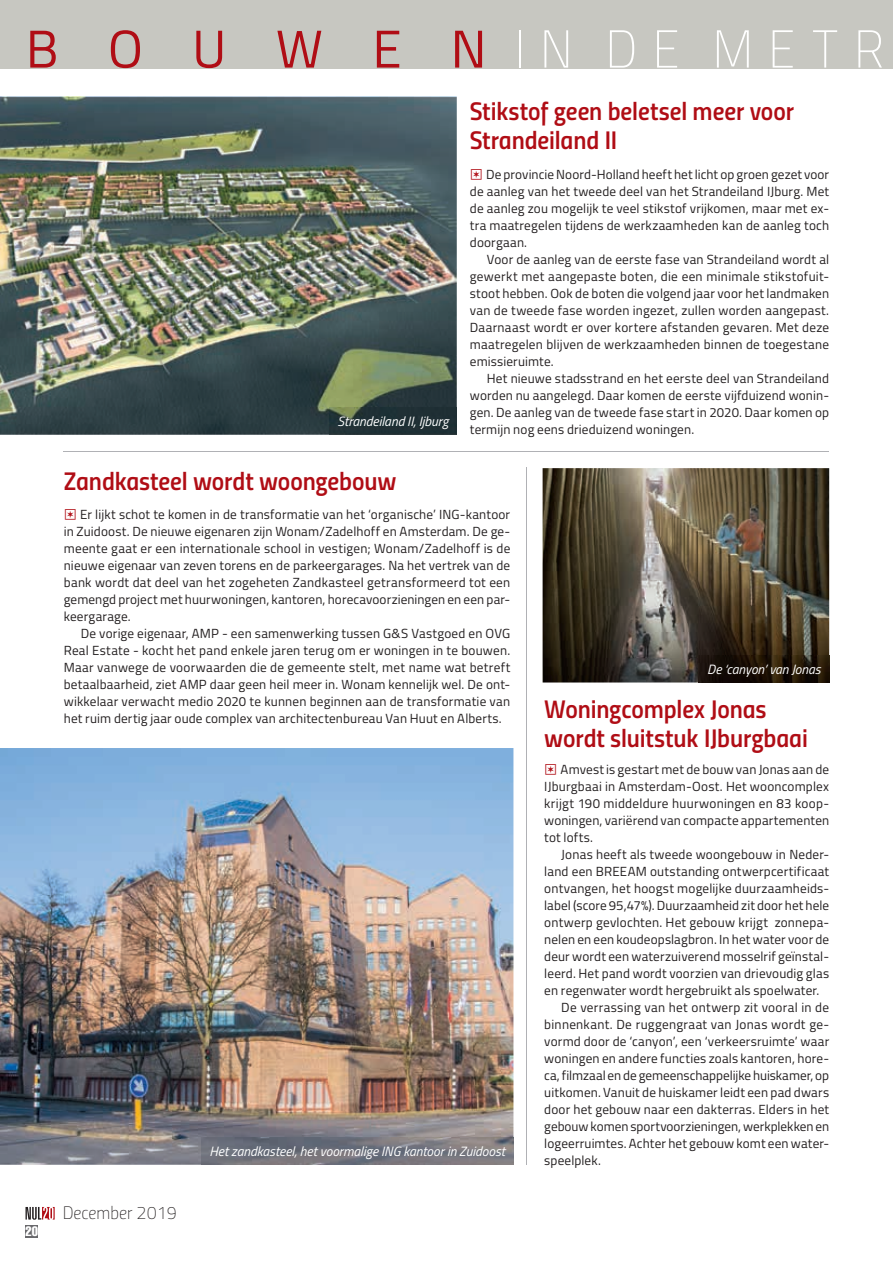
<style>
.page{position:relative;width:893px;height:1263px;background:#fff}
.page>*{position:absolute;margin:0;border:0;box-sizing:border-box;transform-origin:0 0}
.t1{font:53.25px "Titillium Thin Upright";letter-spacing:.28em;color:#fff}
.t2{font:25.65px/29px "Titillium Semibold Upright";letter-spacing:-.005em;color:#b00d15}
.t3{font:18px "Titillium Thin Upright";color:#231f20}
.t4{font:italic 13.5px "Titillium";letter-spacing:-.005em;color:#fff}
.t5{font:extra-condensed 13.5px "Helvetica";color:#fff}
.t6{font:13.2px/17px "Titillium";letter-spacing:.01em;color:#231f20;text-align:justify}
.s1{font-family:"Titillium";color:#b00d15}
.s2{font-family:"Button Bonus Square Positive";color:#b00d15}
</style>
<div class="page">
<div style="left:0;top:0;width:893px;height:69px;background:#c7c7c1"></div>
<svg style="left:26px;top:1207px;width:29px;height:13px"></svg>
<div style="left:26px;top:1225px;width:12px;height:12px;background:#69696c"></div>
<hr style="left:526px;top:468px;width:1px;height:697px;background:#b0b1b5">
<img style="left:0;top:96px;width:457px;height:339px">
<img style="left:543px;top:468px;width:286px;height:214px">
<hr style="left:64px;top:451px;width:765px;height:1px;background:#b0b1b5">
<img style="left:0;top:748px;width:513px;height:417px">
<img style="left:201px;top:1137px;width:312px;height:28px">
<img style="left:329px;top:408px;width:128px;height:27px">
<img style="left:699px;top:655px;width:130px;height:27px">
<h1 class="t1" style="left:26px;top:11px;width:860px"><span class="s1">B O U W E N</span> IN DE METR</h1>
<p class="t4" style="left:338px;top:412px;width:112px">Strandeiland II, Ijburg</p>
<h2 class="t2" style="left:470px;top:95px;width:326px">Stikstof geen beletsel meer voor<br>Strandeiland II</h2>
<p class="t6" style="left:470px;top:165px;width:361px"><span class="s2">[</span> De provincie Noord-Holland heeft het licht op groen gezet voor de aanleg van het tweede deel van het Strandeiland IJburg. Met de aanleg zou mogelijk te veel stikstof vrijkomen, maar met ex&shy;tra maatregelen tijdens de werkzaamheden kan de aanleg toch doorgaan.</p>
<p class="t6" style="left:470px;top:250px;width:361px;text-indent:17px">Voor de aanleg van de eerste fase van Strandeiland wordt al gewerkt met aangepaste boten, die een minimale stikstofuit&shy;stoot hebben. Ook de boten die volgend jaar voor het landmaken van de tweede fase worden ingezet, zullen worden aangepast.<br>Daarnaast wordt er over kortere afstanden gevaren. Met deze maatregelen blijven de werkzaamheden binnen de toegestane emissieruimte.</p>
<p class="t6" style="left:470px;top:369px;width:361px;text-indent:17px">Het nieuwe stadsstrand en het eerste deel van Strandeiland worden nu aangelegd. Daar komen de eerste vijfduizend wonin&shy;gen. De aanleg van de tweede fase start in 2020. Daar komen op termijn nog eens drieduizend woningen.</p>
<h2 class="t2" style="left:64px;top:465px;width:334px">Zandkasteel wordt woongebouw</h2>
<p class="t6" style="left:64px;top:505px;width:448px"><span class="s2">[</span> Er lijkt schot te komen in de transformatie van het ‘organische’ ING-kantoor in Zuidoost. De nieuwe eigenaren zijn Wonam/Zadelhoff en Amsterdam. De ge&shy;meente gaat er een internationale school in vestigen; Wonam/Zadelhoff is de nieuwe eigenaar van zeven torens en de parkeergarages. Na het vertrek van de bank wordt dat deel van het zogeheten Zandkasteel getransformeerd tot een gemengd project met huurwoningen, kantoren, horecavoorzieningen en een par&shy;keergarage.</p>
<p class="t6" style="left:64px;top:624px;width:448px;text-indent:17px">De vorige eigenaar, AMP - een samenwerking tussen G&amp;S Vastgoed en OVG Real Estate - kocht het pand enkele jaren terug om er woningen in te bouwen.<br>Maar vanwege de voorwaarden die de gemeente stelt, met name wat betreft betaalbaarheid, ziet AMP daar geen heil meer in. Wonam kennelijk wel. De ont&shy;wikkelaar verwacht medio 2020 te kunnen beginnen aan de transformatie van het ruim dertig jaar oude complex van architectenbureau Van Huut en Alberts.</p>
<p class="t5" style="left:26px;top:1222px;width:14px">20</p>
<h3 class="t3" style="left:63px;top:1200px;width:116px">December 2019</h3>
<p class="t4" style="left:210px;top:1141px;width:297px">Het zandkasteel, het voormalige ING kantoor in Zuidoost</p>
<p class="t4" style="left:707px;top:659px;width:115px">De ‘canyon’ van Jonas</p>
<h2 class="t2" style="left:544px;top:692px;width:265px">Woningcomplex Jonas wordt sluitstuk IJburgbaai</h2>
<p class="t6" style="left:544px;top:760px;width:286px"><span class="s2">[</span> Amvest is gestart met de bouw van Jonas aan de IJburgbaai in Amsterdam-Oost. Het wooncomplex krijgt 190 middeldure huurwoningen en 83 koop&shy;woningen, variërend van compacte appartementen tot lofts.</p>
<p class="t6" style="left:561px;top:845px;width:269px">Jonas heeft als tweede woongebouw in Neder-</p>
<p class="t6" style="left:544px;top:862px;width:286px">land een BREEAM outstanding ontwerpcertificaat</p>
<p class="t6" style="left:544px;top:879px;width:286px">ontvangen, het hoogst mogelijke duurzaamheids-</p>
<p class="t6" style="left:544px;top:896px;width:286px">label (score 95,47%). Duurzaamheid zit door het hele</p>
<p class="t6" style="left:544px;top:913px;width:286px">ontwerp gevlochten. Het gebouw krijgt zonnepa-</p>
<p class="t6" style="left:544px;top:930px;width:286px">nelen en een koudeopslagbron. In het water voor de</p>
<p class="t6" style="left:544px;top:947px;width:286px">deur wordt een waterzuiverend mosselrif geïnstal-</p>
<p class="t6" style="left:544px;top:964px;width:286px">leerd. Het pand wordt voorzien van drievoudig glas</p>
<p class="t6" style="left:544px;top:981px;width:277px">en regenwater wordt hergebruikt als spoelwater.</p>
<p class="t6" style="left:561px;top:998px;width:269px">De verrassing van het ontwerp zit vooral in de</p>
<p class="t6" style="left:544px;top:1015px;width:286px">binnenkant. De ruggengraat van Jonas wordt ge-</p>
<p class="t6" style="left:544px;top:1032px;width:286px">vormd door de ‘canyon’, een ‘verkeersruimte’ waar</p>
<p class="t6" style="left:544px;top:1049px;width:286px">woningen en andere functies zoals kantoren, hore-</p>
<p class="t6" style="left:544px;top:1066px;width:286px">ca, filmzaal en de gemeenschappelijke huiskamer, op</p>
<p class="t6" style="left:544px;top:1083px;width:286px">uitkomen. Vanuit de huiskamer leidt een pad dwars</p>
<p class="t6" style="left:544px;top:1100px;width:286px">door het gebouw naar een dakterras. Elders in het</p>
<p class="t6" style="left:544px;top:1117px;width:286px">gebouw komen sportvoorzieningen, werkplekken en</p>
<p class="t6" style="left:544px;top:1134px;width:286px">logeerruimtes. Achter het gebouw komt een water-</p>
<p class="t6" style="left:544px;top:1151px;width:58px">speelplek.</p>
</div>
